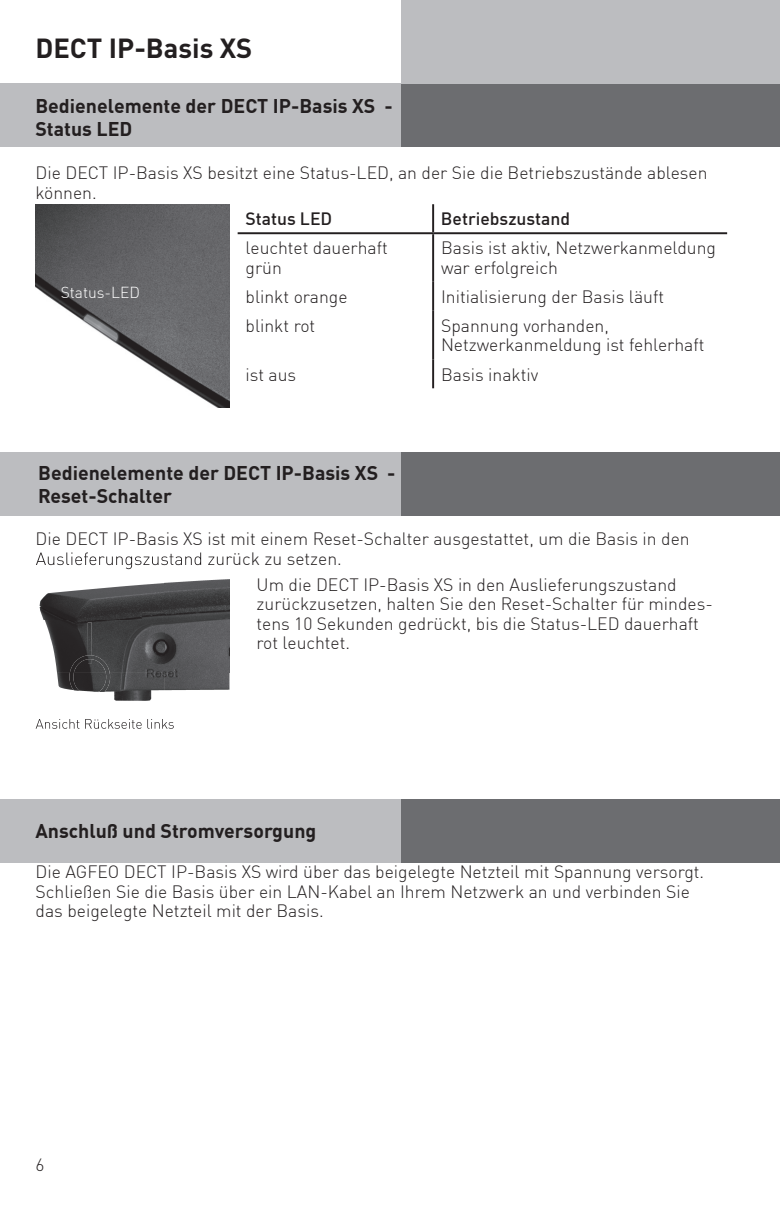
<style>
.page{position:relative;width:780px;height:1205px;background:#fff}
.page>*{position:absolute;margin:0;border:0;box-sizing:border-box;transform-origin:0 0}
.t1{font:27.25px "DIN Bold Lars";color:#231f20}
.t2{font:700 19.5px/23.5px "DIN Offc";color:#231f20}
.t3{font:300 17.5px/19.5px "DIN Offc";color:#231f20}
.t4{font:500 17.5px "DIN Offc";color:#231f20}
.t5{font:17.5px "DIN Light Lars";color:#231f20}
.t6{font:300 15.5px "DIN Offc";color:#fff}
</style>
<div class="page">
<div style="left:0;top:83px;width:401px;height:64px;background:#bcbdc0"></div>
<div style="left:401px;top:83px;width:379px;height:64px;background:#6c6d70"></div>
<div style="left:401px;top:0;width:379px;height:83px;background:#bcbdc0"></div>
<div style="left:0;top:799px;width:401px;height:63px;background:#bcbdc0"></div>
<div style="left:401px;top:799px;width:379px;height:63px;background:#6c6d70"></div>
<hr style="left:432px;top:204px;width:2px;height:28px;background:#231f20">
<hr style="left:237px;top:232px;width:196px;height:2px;background:#231f20">
<hr style="left:433px;top:232px;width:294px;height:2px;background:#231f20">
<hr style="left:432px;top:234px;width:2px;height:48px;background:#231f20">
<hr style="left:432px;top:282px;width:2px;height:29px;background:#231f20">
<hr style="left:432px;top:311px;width:2px;height:48px;background:#231f20">
<hr style="left:432px;top:359px;width:2px;height:29px;background:#231f20">
<div style="left:0;top:452px;width:401px;height:64px;background:#bcbdc0"></div>
<div style="left:401px;top:452px;width:379px;height:64px;background:#6c6d70"></div>
<img style="left:35px;top:204px;width:194px;height:204px">
<img style="left:35px;top:569px;width:130px;height:160px">
<img style="left:165px;top:579px;width:64px;height:112px">
<img style="left:36px;top:553px;width:193px;height:16px">
<img style="left:88px;top:622px;width:4px;height:33px">
<img style="left:69px;top:655px;width:41px;height:44px">
<img style="left:40px;top:608px;width:101px;height:11px">
<img style="left:36px;top:719px;width:138px;height:10px">
<h1 class="t1" style="left:35px;top:30px;width:218px">DECT IP-Basis XS</h1>
<p class="t2" style="left:35px;top:93px;width:359px">Bedienelemente der DECT IP-Basis XS -<br>Status LED</p>
<p class="t3" style="left:36px;top:163px;width:673px">Die DECT IP-Basis XS besitzt eine Status-LED, an der Sie die Betriebszustände ablesen können.</p>
<p class="t6" style="left:61px;top:283px;width:81px">Status-LED</p>
<p class="t4" style="left:245px;top:208px;width:88px">Status LED</p>
<p class="t4" style="left:441px;top:208px;width:131px">Betriebszustand</p>
<p class="t3" style="left:245px;top:238px;width:144px">leuchtet dauerhaft grün</p>
<p class="t3" style="left:441px;top:238px;width:276px">Basis ist aktiv, Netzwerkanmeldung war erfolgreich</p>
<p class="t3" style="left:245px;top:287px;width:103px">blinkt orange</p>
<p class="t3" style="left:441px;top:287px;width:224px">Initialisierung der Basis läuft</p>
<p class="t3" style="left:245px;top:316px;width:71px">blinkt rot</p>
<p class="t3" style="left:441px;top:316px;width:265px">Spannung vorhanden,<br>Netzwerkanmeldung ist fehlerhaft</p>
<p class="t3" style="left:245px;top:364px;width:52px">ist aus</p>
<p class="t3" style="left:441px;top:364px;width:99px">Basis inaktiv</p>
<p class="t2" style="left:38px;top:460px;width:359px">Bedienelemente der DECT IP-Basis XS -<br>Reset-Schalter</p>
<p class="t3" style="left:36px;top:529px;width:655px">Die DECT IP-Basis XS ist mit einem Reset-Schalter ausgestattet, um die Basis in den</p>
<p class="t3" style="left:256px;top:574px;width:458px">Um die DECT IP-Basis XS in den Auslieferungszustand zurückzusetzen, halten Sie den Reset-Schalter für mindes&shy;tens 10 Sekunden gedrückt, bis die Status-LED dauerhaft rot leuchtet.</p>
<p class="t2" style="left:35px;top:818px;width:282px">Anschluß und Stromversorgung</p>
<p class="t3" style="left:36px;top:862px;width:670px">Die AGFEO DECT IP-Basis XS wird über das beigelegte Netzteil mit Spannung versorgt.<br>Schließen Sie die Basis über ein LAN-Kabel an Ihrem Netzwerk an und verbinden Sie das beigelegte Netzteil mit der Basis.</p>
<p class="t5" style="left:35px;top:1153px;width:11px">6</p>
</div>
